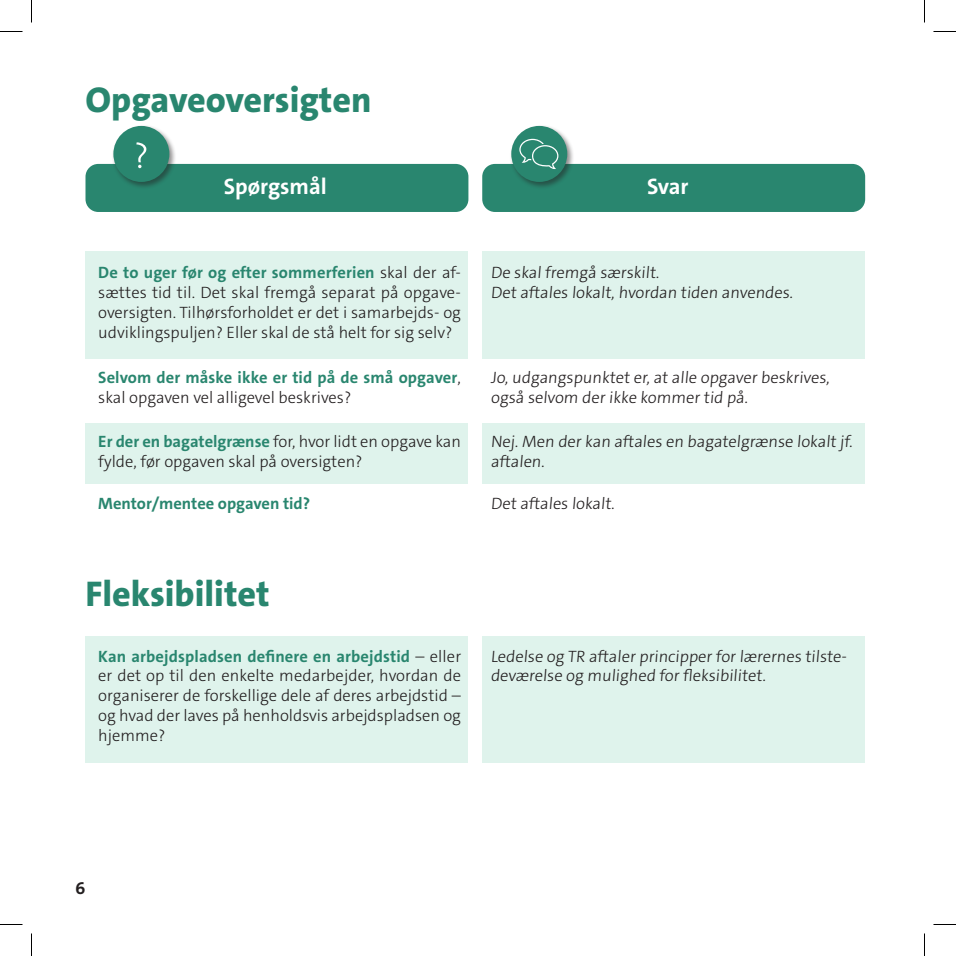
<style>
.page{position:relative;width:956px;height:956px;background:#fff}
.page>*{position:absolute;margin:0;border:0;box-sizing:border-box;transform-origin:0 0}
.t1{font:800 36px "The Sans C5";color:#29866f}
.t2{font:700 22.5px "The Sans C5";color:#fff}
.t3{font:700 18px "The Sans C5";color:#231f20}
.t4{font:300 16.5px/19.8px "The Sans C5";color:#231f20}
.t5{font:700 16.5px/19.8px "The Sans C5";color:#29866f}
.s1{font-weight:700;color:#29866f}
.s2{font-weight:300;color:#231f20}
</style>
<div class="page">
<div style="left:85px;top:164px;width:383px;height:48px;background:#29866f;border-radius:13px"></div>
<div style="left:86px;top:252px;width:382px;height:107px;background:#dff3ec"></div>
<div style="left:86px;top:637px;width:382px;height:126px;background:#dff3ec"></div>
<div style="left:482px;top:252px;width:383px;height:107px;background:#dff3ec"></div>
<div style="left:482px;top:637px;width:383px;height:126px;background:#dff3ec"></div>
<div style="left:86px;top:423px;width:382px;height:61px;background:#dff3ec"></div>
<div style="left:482px;top:423px;width:383px;height:61px;background:#dff3ec"></div>
<div style="left:482px;top:164px;width:383px;height:48px;background:#29866f;border-radius:13px"></div>
<div style="left:510px;top:124px;width:65px;height:66px;background:#231f20;opacity:.5"></div>
<div style="left:511px;top:126px;width:56px;height:56px;background:#29866f;border-radius:50%"></div>
<div style="left:112px;top:124px;width:65px;height:66px;background:#231f20;opacity:.5"></div>
<div style="left:113px;top:126px;width:56px;height:56px;background:#29866f;border-radius:50%"></div>
<svg style="left:519px;top:139px;width:39px;height:30px"></svg>
<svg style="left:136px;top:142px;width:10px;height:26px"></svg>
<svg style="left:0;top:31px;width:22px;height:1px"></svg>
<svg style="left:933px;top:31px;width:23px;height:1px"></svg>
<svg style="left:0;top:924px;width:22px;height:1px"></svg>
<svg style="left:933px;top:924px;width:23px;height:1px"></svg>
<svg style="left:31px;top:0;width:1px;height:23px"></svg>
<svg style="left:31px;top:933px;width:1px;height:23px"></svg>
<svg style="left:924px;top:0;width:1px;height:23px"></svg>
<svg style="left:924px;top:933px;width:1px;height:23px"></svg>
<h1 class="t1" style="left:86px;top:77px;width:288px">Opgaveoversigten</h1>
<h2 class="t2" style="left:224px;top:172px;width:104px">Spørgsmål</h2>
<h2 class="t2" style="left:647px;top:172px;width:43px">Svar</h2>
<p class="t4" style="left:98px;top:263px;width:364px;text-align:justify"><span class="s1">De to uger før og efter sommerferien</span> skal der af&shy;sættes tid til. Det skal fremgå separat på opgave&shy;oversigten. Tilhørsforholdet er det i samarbejds- og udviklingspuljen? Eller skal de stå helt for sig selv?</p>
<p class="t4" style="left:491px;top:263px;width:305px">De skal fremgå særskilt.<br>Det aftales lokalt, hvordan tiden anvendes.</p>
<p class="t5" style="left:98px;top:368px;width:364px">Selvom der måske ikke er tid på de små opgaver<span class="s2">, skal opgaven vel alligevel beskrives?</span></p>
<p class="t4" style="left:491px;top:368px;width:342px">Jo, udgangspunktet er, at alle opgaver beskrives, også selvom der ikke kommer tid på.</p>
<p class="t4" style="left:98px;top:431px;width:364px"><span class="s1">Er der en bagatelgrænse</span> for, hvor lidt en opgave kan fylde, før opgaven skal på oversigten?</p>
<p class="t4" style="left:491px;top:431px;width:365px">Nej. Men der kan aftales en bagatelgrænse lokalt jf. aftalen.</p>
<p class="t5" style="left:98px;top:494px;width:214px">Mentor/mentee opgaven tid?</p>
<p class="t4" style="left:491px;top:494px;width:127px">Det aftales lokalt.</p>
<h1 class="t1" style="left:86px;top:571px;width:186px">Fleksibilitet</h1>
<p class="t4" style="left:98px;top:646px;width:364px;text-align:justify"><span class="s1">Kan arbejdspladsen definere en arbejdstid</span> – eller er det op til den enkelte medarbejder, hvordan de organiserer de forskellige dele af deres arbejdstid – og hvad der laves på henholdsvis arbejdspladsen og hjemme?</p>
<p class="t4" style="left:491px;top:646px;width:359px">Ledelse og TR aftaler principper for lærernes tilste&shy;deværelse og mulighed for fleksibilitet.</p>
<p class="t3" style="left:76px;top:876px;width:11px">6</p>
</div>
